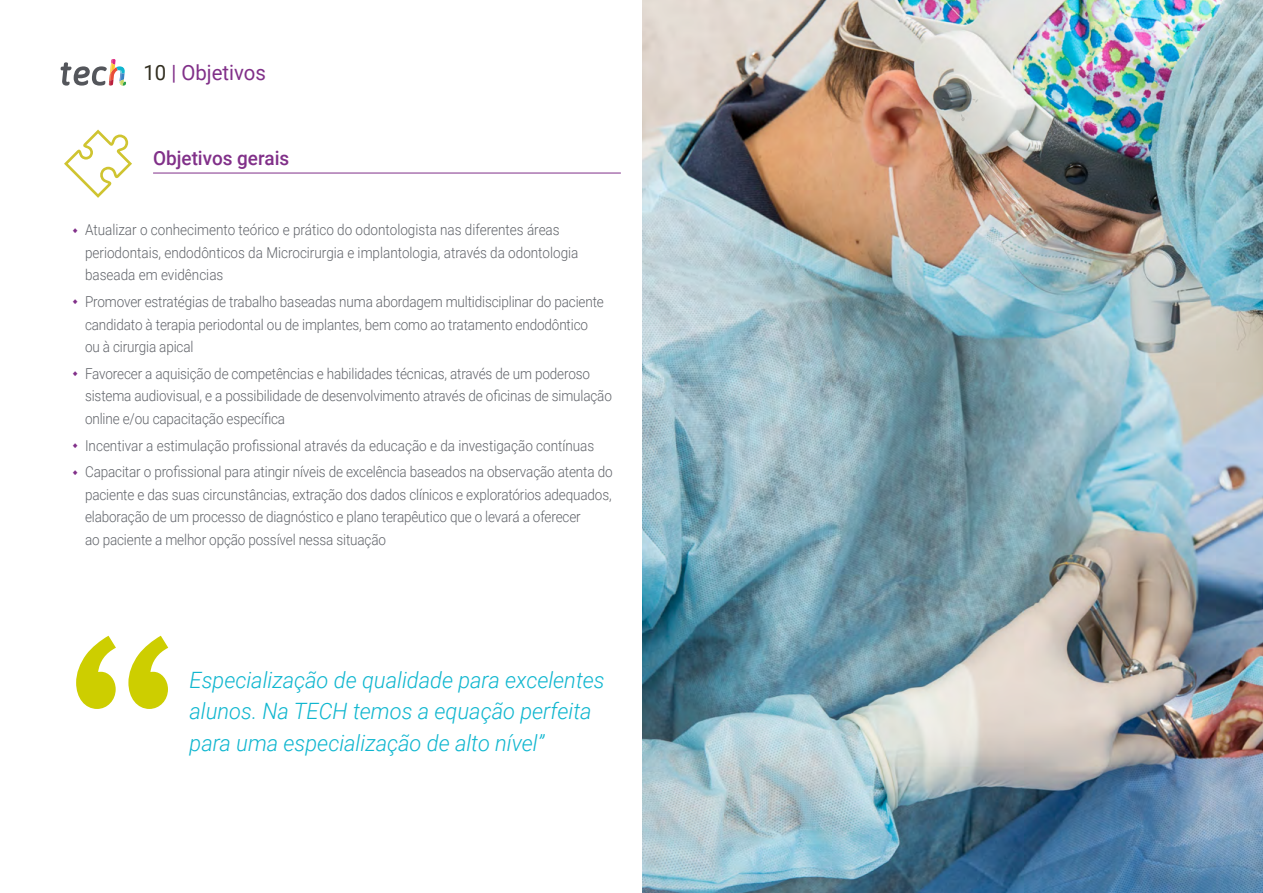
<style>
.page{position:relative;width:1263px;height:893px;background:#fff}
.page>*{position:absolute;margin:0;border:0;box-sizing:border-box;transform-origin:0 0}
.t1{font:italic 300 22.5px/31.5px "Roboto";color:#0fb6cf}
.t2{font:21px "Roboto";color:#813089}
.t3{font:500 19.5px "Roboto";color:#813089}
.t4{font:300 15px/22.5px "Roboto";letter-spacing:-.01em;color:#61646a;scale:.9 1}
.s1{color:#312e20}
</style>
<div class="page">
<hr style="left:153px;top:173px;width:468px;height:1px;background:#813089">
<svg style="left:64px;top:130px;width:68px;height:68px"></svg>
<svg style="left:61px;top:59px;width:65px;height:27px"></svg>
<img style="left:642px;top:0;width:621px;height:893px">
<svg style="left:76px;top:636px;width:92px;height:73px"></svg>
<h2 class="t2" style="left:144px;top:57px;width:124px"><span class="s1">10</span> | Objetivos</h2>
<h3 class="t3" style="left:153px;top:144px;width:138px">Objetivos gerais</h3>
<p class="t4" style="left:85px;top:218px;width:550px">Atualizar o conhecimento teórico e prático do odontologista nas diferentes áreas periodontais, endodônticos da Microcirurgia e implantologia, através da odontologia baseada em evidências</p>
<p class="t4" style="left:85px;top:290px;width:578px">Promover estratégias de trabalho baseadas numa abordagem multidisciplinar do paciente candidato à terapia periodontal ou de implantes, bem como ao tratamento endodôntico ou à cirurgia apical</p>
<p class="t4" style="left:85px;top:362px;width:587px">Favorecer a aquisição de competências e habilidades técnicas, através de um poderoso sistema audiovisual, e a possibilidade de desenvolvimento através de oficinas de simulação online e/ou capacitação específica</p>
<p class="t4" style="left:85px;top:431px;width:588px;line-height:26.7px">Incentivar a estimulação profissional através da educação e da investigação contínuas<br>Capacitar o profissional para atingir níveis de excelência baseados na observação atenta do</p>
<p class="t4" style="left:85px;top:483px;width:587px">paciente e das suas circunstâncias, extração dos dados clínicos e exploratórios adequados, elaboração de um processo de diagnóstico e plano terapêutico que o levará a oferecer<br>ao paciente a melhor opção possível nessa situação</p>
<h1 class="t1" style="left:189px;top:663px;width:417px">Especialização de qualidade para excelentes alunos. Na TECH temos a equação perfeita para uma especialização de alto nível”</h1>
</div>
